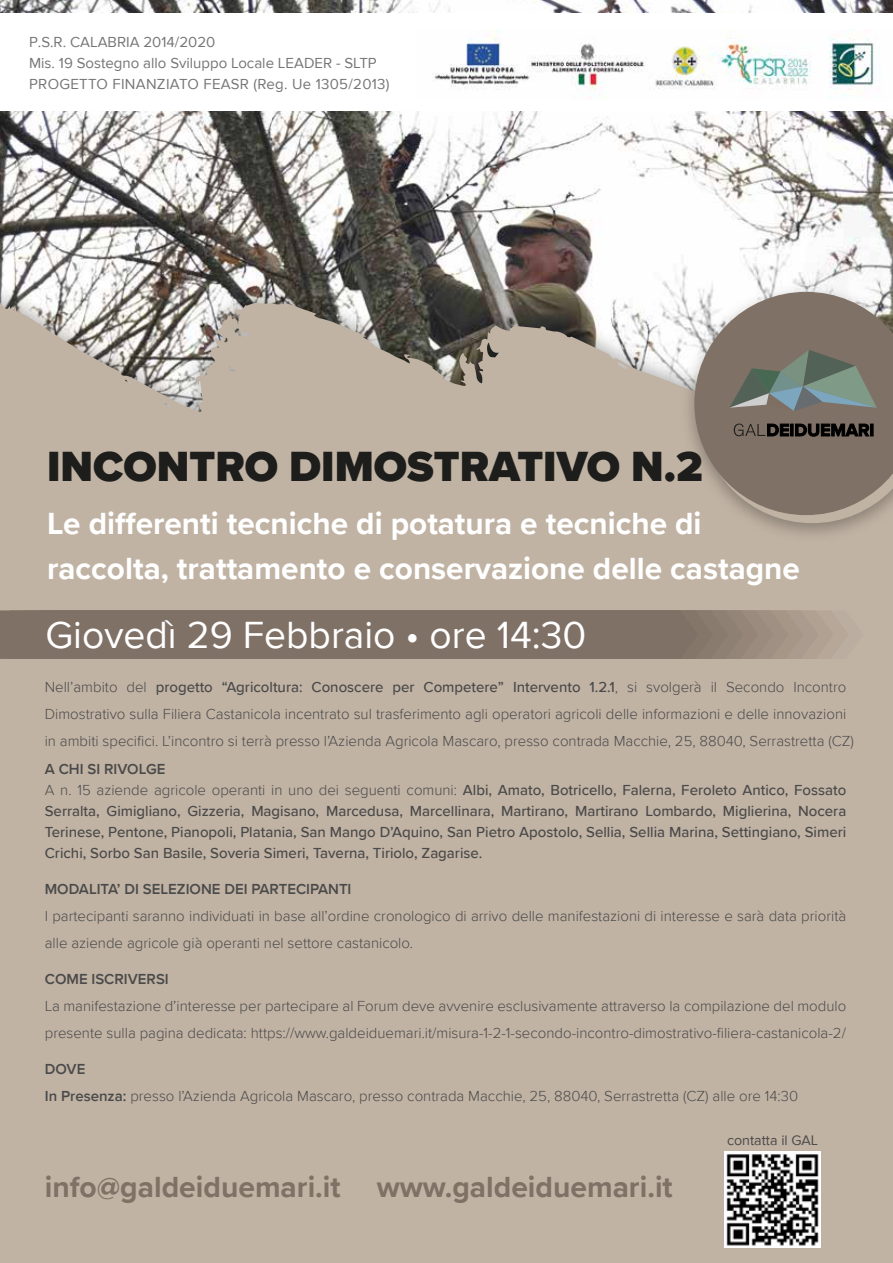
<style>
.page{position:relative;width:893px;height:1263px;background:#fff}
.page>*{position:absolute;margin:0;border:0;box-sizing:border-box;transform-origin:0 0}
.t1{font:900 43.5px "Proxima Nova";color:#1d1d1b}
.t2{font:39px "Proxima Nova";color:#fff}
.t3{font:700 31.5px/45px "Proxima Nova";color:#fff}
.t4{font:700 30px "Proxima Nova";color:#807166}
.t5{font:300 15px/27px "Proxima Nova";color:#4a4a4a}
.t6{font:500 15px/21px "Proxima Nova";color:#4a4a4a}
.t7{font:15px/21px "Proxima Nova";color:#757575}
.t8{font:600 15px "Proxima Nova";color:#4a4a4a}
.t9{font:14.25px "Proxima Nova";color:#4a4949}
.s1{font-weight:500}
.s2{font-weight:600}
.s3{font-weight:300}
</style>
<div class="page">
<img style="left:0;top:0;width:893px;height:269px">
<img style="left:0;top:269px;width:893px;height:27px">
<div style="left:0;top:296px;width:893px;height:967px;background:#c1b3a4"></div>
<img style="left:674px;top:276px;width:219px;height:272px">
<svg style="left:0;top:610px;width:879px;height:49px"></svg>
<div style="left:0;top:13px;width:893px;height:97px;background:#fff"></div>
<img style="left:432px;top:29px;width:449px;height:69px">
<img style="left:725px;top:1151px;width:95px;height:96px">
<svg style="left:694px;top:292px;width:199px;height:231px"></svg>
<p class="t7" style="left:29px;top:31px;width:362px">P.S.R. CALABRIA 2014/2020<br>Mis. 19 Sostegno allo Sviluppo Locale LEADER - SLTP<br>PROGETTO FINANZIATO FEASR (Reg. Ue 1305/2013)</p>
<h1 class="t1" style="left:47px;top:434px;width:657px">INCONTRO DIMOSTRATIVO N.2</h1>
<h3 class="t3" style="left:47px;top:501px;width:754px">Le differenti tecniche di potatura e tecniche di raccolta, trattamento e conservazione delle castagne</h3>
<h2 class="t2" style="left:46px;top:606px;width:542px">Giovedì 29 Febbraio • ore 14:30</h2>
<p class="t5" style="left:45px;top:672px;width:811px">Nell’ambito del <span class="s1">progetto “Agricoltura: Conoscere per Competere” Intervento 1.2.1</span>, si svolgerà il Secondo Incontro<br>Dimostrativo sulla Filiera Castanicola incentrato sul trasferimento agli operatori agricoli delle informazioni e delle innovazioni in ambiti specifici. L’incontro si terrà presso l’Azienda Agricola Mascaro, presso contrada Macchie, 25, 88040, Serrastretta (CZ)</p>
<p class="t6" style="left:45px;top:758px;width:803px"><span class="s2">A CHI SI RIVOLGE<br></span><span class="s3">A n. 15 aziende agricole operanti in uno dei seguenti comuni:</span> Albi, Amato, Botricello, Falerna, Feroleto Antico, Fossato Serralta, Gimigliano, Gizzeria, Magisano, Marcedusa, Marcellinara, Martirano, Martirano Lombardo, Miglierina, Nocera Terinese, Pentone, Pianopoli, Platania, San Mango D’Aquino, San Pietro Apostolo, Sellia, Sellia Marina, Settingiano, Simeri Crichi, Sorbo San Basile, Soveria Simeri, Taverna, Tiriolo, Zagarise.</p>
<p class="t8" style="left:45px;top:878px;width:308px">MODALITA’ DI SELEZIONE DEI PARTECIPANTI</p>
<p class="t5" style="left:45px;top:902px;width:803px">I partecipanti saranno individuati in base all’ordine cronologico di arrivo delle manifestazioni di interesse e sarà data priorità alle aziende agricole già operanti nel settore castanicolo.</p>
<p class="t8" style="left:45px;top:968px;width:126px">COME ISCRIVERSI</p>
<p class="t5" style="left:45px;top:992px;width:803px">La manifestazione d’interesse per partecipare al Forum deve avvenire esclusivamente attraverso la compilazione del modulo presente sulla pagina dedicata: https://www.galdeiduemari.it/misura-1-2-1-secondo-incontro-dimostrativo-filiera-castanicola-2/</p>
<p class="t5" style="left:45px;top:1055px;width:755px"><span class="s2">DOVE<br>In Presenza:</span> presso l’Azienda Agricola Mascaro, presso contrada Macchie, 25, 88040, Serrastretta (CZ) alle ore 14:30</p>
<p class="t9" style="left:727px;top:1129px;width:93px">contatta il GAL</p>
<h3 class="t4" style="left:45px;top:1164px;width:629px">info@galdeiduemari.it www.galdeiduemari.it</h3>
</div>
